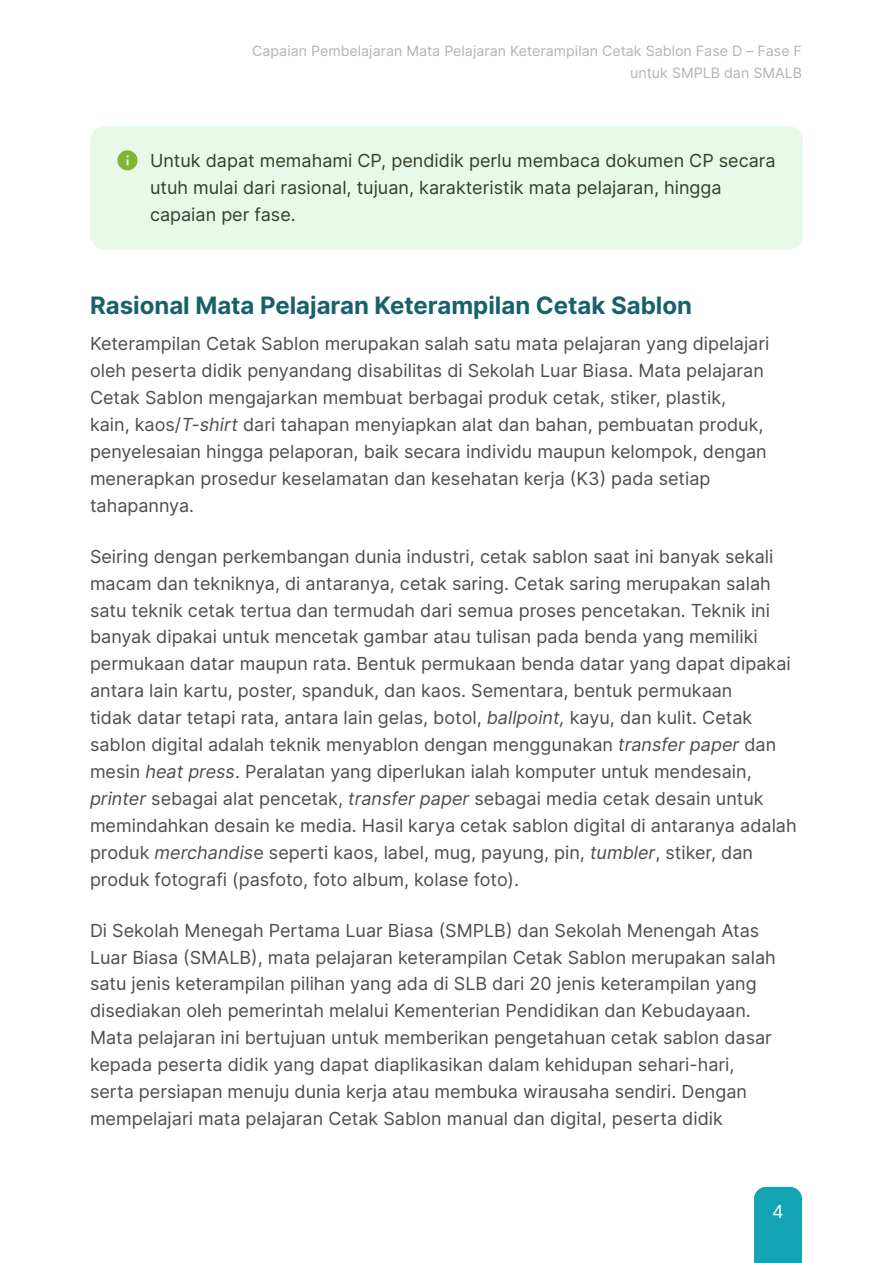
<style>
.page{position:relative;width:893px;height:1263px;background:#fff}
.page>*{position:absolute;margin:0;border:0;box-sizing:border-box;transform-origin:0 0}
.Heading_1{font:700 24px "Inter";color:#17616b}
.t1{font:18px/26.8px "Inter";color:#4d4d4d}
.Biru{font:18px/26.8px "Inter";color:#353f28}
.t2{font:18px "Inter";color:#fff}
.t3{font:14.25px/22.2px "Inter";color:#b3b3b3;text-align:right}
.s1{font-style:italic}
</style>
<div class="page">
<div style="left:754px;top:1187px;width:48px;height:76px;background:#12a3b4"></div>
<div style="left:90px;top:126px;width:713px;height:124px;background:#e7f9e8;border-radius:15px"></div>
<svg style="left:117px;top:150px;width:21px;height:20px"></svg>
<p class="t3" style="left:252px;top:39px;width:551px">Capaian Pembelajaran Mata Pelajaran Keterampilan Cetak Sablon Fase D – Fase F untuk SMPLB dan SMALB</p>
<p class="Biru" style="left:150px;top:147px;width:627px">Untuk dapat memahami CP, pendidik perlu membaca dokumen CP secara utuh mulai dari rasional, tujuan, karakteristik mata pelajaran, hingga capaian per fase.</p>
<p class="Heading_1" style="left:90px;top:288px;width:604px">Rasional Mata Pelajaran Keterampilan Cetak Sablon</p>
<p class="t1" style="left:90px;top:330px;width:681px">Keterampilan Cetak Sablon merupakan salah satu mata pelajaran yang dipelajari oleh peserta didik penyandang disabilitas di Sekolah Luar Biasa. Mata pelajaran Cetak Sablon mengajarkan membuat berbagai produk cetak, stiker, plastik, kain, kaos/<span class="s1">T-shirt</span> dari tahapan menyiapkan alat dan bahan, pembuatan produk, penyelesaian hingga pelaporan, baik secara individu maupun kelompok, dengan menerapkan prosedur keselamatan dan kesehatan kerja (K3) pada setiap tahapannya.</p>
<p class="t1" style="left:90px;top:542px;width:708px">Seiring dengan perkembangan dunia industri, cetak sablon saat ini banyak sekali macam dan tekniknya, di antaranya, cetak saring. Cetak saring merupakan salah satu teknik cetak tertua dan termudah dari semua proses pencetakan. Teknik ini banyak dipakai untuk mencetak gambar atau tulisan pada benda yang memiliki permukaan datar maupun rata. Bentuk permukaan benda datar yang dapat dipakai antara lain kartu, poster, spanduk, dan kaos. Sementara, bentuk permukaan<br>tidak datar tetapi rata, antara lain gelas, botol, <span class="s1">ballpoint,</span> kayu, dan kulit. Cetak sablon digital adalah teknik menyablon dengan menggunakan <span class="s1">transfer paper</span> dan mesin <span class="s1">heat press</span>. Peralatan yang diperlukan ialah komputer untuk mendesain, <span class="s1">printer</span> sebagai alat pencetak, <span class="s1">transfer paper</span> sebagai media cetak desain untuk memindahkan desain ke media. Hasil karya cetak sablon digital di antaranya adalah produk <span class="s1">merchandis</span>e seperti kaos, label, mug, payung, pin, <span class="s1">tumbler</span>, stiker, dan produk fotografi (pasfoto, foto album, kolase foto).</p>
<p class="t1" style="left:90px;top:916px;width:687px">Di Sekolah Menegah Pertama Luar Biasa (SMPLB) dan Sekolah Menengah Atas Luar Biasa (SMALB), mata pelajaran keterampilan Cetak Sablon merupakan salah satu jenis keterampilan pilihan yang ada di SLB dari 20 jenis keterampilan yang disediakan oleh pemerintah melalui Kementerian Pendidikan dan Kebudayaan.<br>Mata pelajaran ini bertujuan untuk memberikan pengetahuan cetak sablon dasar kepada peserta didik yang dapat diaplikasikan dalam kehidupan sehari-hari, serta persiapan menuju dunia kerja atau membuka wirausaha sendiri. Dengan mempelajari mata pelajaran Cetak Sablon manual dan digital, peserta didik</p>
<p class="t2" style="left:772px;top:1198px;width:13px">4</p>
</div>
